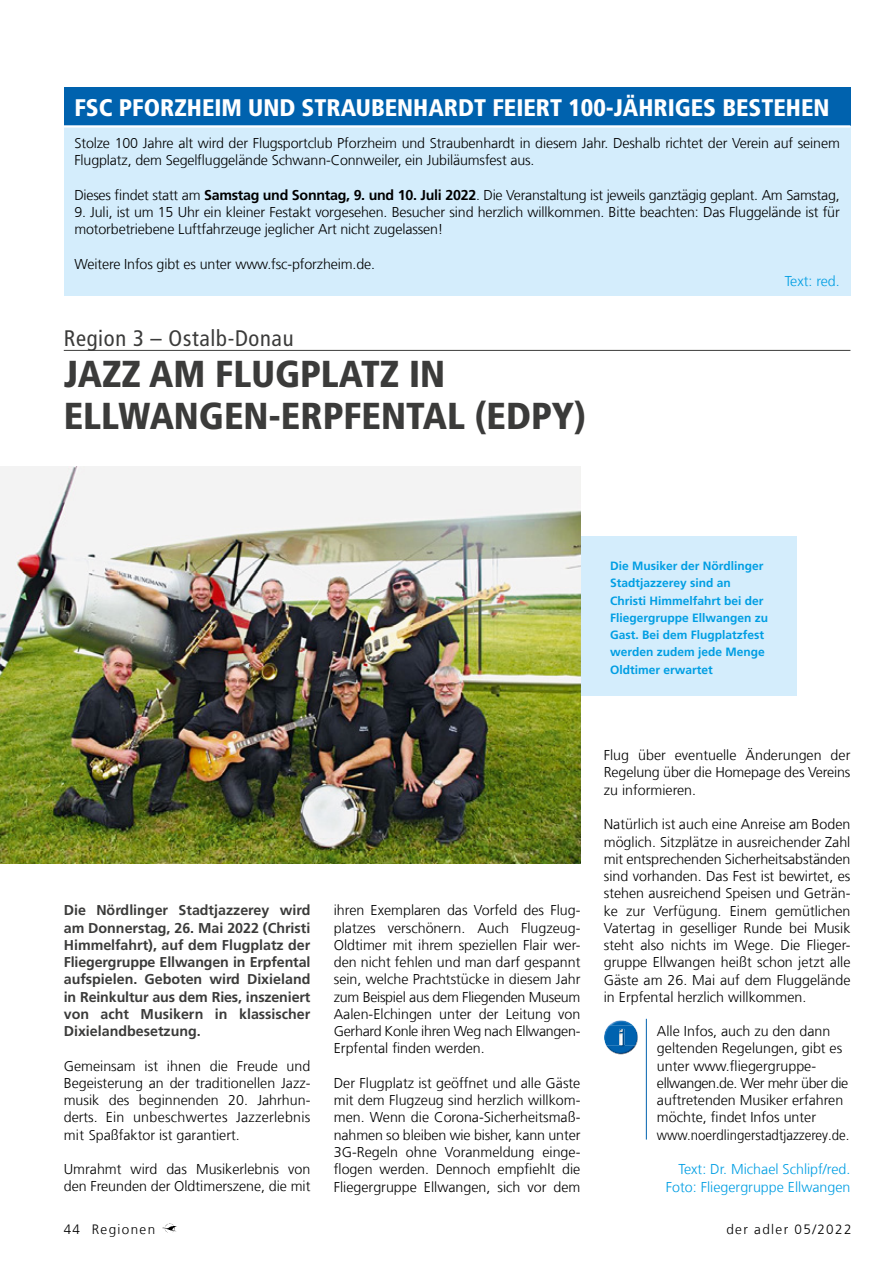
<style>
.page{position:relative;width:893px;height:1263px;background:#fff}
.page>*{position:absolute;margin:0;border:0;box-sizing:border-box;transform-origin:0 0}
.t1{font:900 condensed 37.5px/42px "Frutiger LT Com";color:#3b3b3a}
.t2{font:900 condensed 24px "Frutiger LT Com";color:#fff}
.t3{font:condensed 22.5px "Frutiger LT Com";letter-spacing:.03em;color:#3b3b3a}
.t4{font:300 14.25px/17.2px "Frutiger LT Com";letter-spacing:-.01em;color:#000;text-align:justify}
.t5{font:700 14.25px/17.2px "Frutiger LT Com";color:#3b3b3a;text-align:justify}
.t6{font:300 14.25px/17.2px "Frutiger LT Com";color:#009ee3;text-align:right}
.t7{font:300 13.5px "Frutiger LT Com";letter-spacing:.1em;color:#000}
.t8{font:700 12px/17.2px "Frutiger LT Com";color:#009ee3}
.s1{font-weight:700}
</style>
<div class="page">
<img style="left:162px;top:1223px;width:15px;height:10px">
<div style="left:561px;top:536px;width:236px;height:159px;background:#d4edfc"></div>
<hr style="left:64px;top:350px;width:786px;height:1px;background:#3b3b3a">
<div style="left:64px;top:87px;width:786px;height:39px;background:#0062ae"></div>
<div style="left:64px;top:126px;width:786px;height:170px;background:#d4edfc"></div>
<hr style="left:64px;top:125px;width:786px;height:3px;background:#fff">
<hr style="left:646px;top:1019px;width:1px;height:120px;background:#0062ae">
<img style="left:609px;top:1020px;width:24px;height:13px">
<img style="left:606px;top:1033px;width:30px;height:21px">
<img style="left:633px;top:1025px;width:5px;height:21px">
<img style="left:604px;top:1025px;width:5px;height:21px">
<svg style="left:619px;top:1029px;width:5px;height:18px"></svg>
<img style="left:0;top:467px;width:580px;height:396px">
<h2 class="t2" style="left:74px;top:93px;width:757px">FSC PFORZHEIM UND STRAUBENHARDT FEIERT 100-JÄHRIGES BESTEHEN</h2>
<p class="t4" style="left:74px;top:134px;width:767px">Stolze 100 Jahre alt wird der Flugsportclub Pforzheim und Straubenhardt in diesem Jahr. Deshalb richtet der Verein auf seinem<br>Flugplatz, dem Segelfluggelände Schwann-Connweiler, ein Jubiläumsfest aus.</p>
<p class="t4" style="left:74px;top:186px;width:767px">Dieses findet statt am <span class="s1">Samstag und Sonntag, 9. und 10. Juli 2022</span>. Die Veranstaltung ist jeweils ganztägig geplant. Am Samstag,</p>
<p class="t4" style="left:74px;top:203px;width:767px">9. Juli, ist um 15 Uhr ein kleiner Festakt vorgesehen. Besucher sind herzlich willkommen. Bitte beachten: Das Fluggelände ist für motorbetriebene Luftfahrzeuge jeglicher Art nicht zugelassen!</p>
<p class="t4" style="left:74px;top:255px;width:302px">Weitere Infos gibt es unter www.fsc-pforzheim.de.</p>
<p class="t6" style="left:785px;top:272px;width:57px">Text: red.</p>
<h3 class="t3" style="left:64px;top:325px;width:231px">Region 3 – Ostalb-Donau</h3>
<h1 class="t1" style="left:64px;top:353px;width:524px">JAZZ AM FLUGPLATZ IN<br>ELLWANGEN-ERPFENTAL (EDPY)</h1>
<p class="t8" style="left:610px;top:557px;width:160px">Die Musiker der Nördlinger<br>Stadtjazzerey sind an<br>Christi Himmelfahrt bei der<br>Fliegergruppe Ellwangen zu<br>Gast. Bei dem Flugplatzfest werden zudem jede Menge<br>Oldtimer erwartet</p>
<p class="t5" style="left:64px;top:902px;width:248px">Die Nördlinger Stadtjazzerey wird am Donnerstag, 26. Mai 2022 (Christi Himmelfahrt), auf dem Flugplatz der Fliegergruppe Ellwangen in Erpfental aufspielen. Geboten wird Dixieland in Reinkultur aus dem Ries, inszeniert von acht Musikern in klassischer Dixielandbesetzung.</p>
<p class="t4" style="left:64px;top:1057px;width:248px">Gemeinsam ist ihnen die Freude und Begeisterung an der traditionellen Jazz&shy;musik des beginnenden 20. Jahrhun&shy;derts. Ein unbeschwertes Jazzerlebnis mit Spaßfaktor ist garantiert.</p>
<p class="t4" style="left:64px;top:1161px;width:248px">Umrahmt wird das Musikerlebnis von den Freunden der Oldtimerszene, die mit</p>
<p class="t4" style="left:334px;top:902px;width:248px">ihren Exemplaren das Vorfeld des Flug&shy;platzes verschönern. Auch Flugzeug-Oldtimer mit ihrem speziellen Flair wer&shy;den nicht fehlen und man darf gespannt sein, welche Prachtstücke in diesem Jahr zum Beispiel aus dem Fliegenden Museum Aalen-Elchingen unter der Leitung von Gerhard Konle ihren Weg nach Ellwangen-Erpfental finden werden.</p>
<p class="t4" style="left:334px;top:1074px;width:248px">Der Flugplatz ist geöffnet und alle Gäste mit dem Flugzeug sind herzlich willkom&shy;men. Wenn die Corona-Sicherheitsmaß&shy;nahmen so bleiben wie bisher, kann unter 3G-Regeln ohne Voranmeldung einge&shy;flogen werden. Dennoch empfiehlt die Fliegergruppe Ellwangen, sich vor dem</p>
<p class="t4" style="left:604px;top:747px;width:248px">Flug über eventuelle Änderungen der Regelung über die Homepage des Vereins zu informieren.</p>
<p class="t4" style="left:604px;top:816px;width:248px">Natürlich ist auch eine Anreise am Boden möglich. Sitzplätze in ausreichender Zahl mit entsprechenden Sicherheitsabständen sind vorhanden. Das Fest ist bewirtet, es stehen ausreichend Speisen und Geträn&shy;ke zur Verfügung. Einem gemütlichen Vatertag in geselliger Runde bei Musik steht also nichts im Wege. Die Flieger&shy;gruppe Ellwangen heißt schon jetzt alle Gäste am 26. Mai auf dem Fluggelände in Erpfental herzlich willkommen.</p>
<p class="t4" style="left:657px;top:1022px;width:194px;text-align:left">Alle Infos, auch zu den dann geltenden Regelungen, gibt es unter www.fliegergruppe&shy;ellwangen.de. Wer mehr über die auftretenden Musiker erfahren möchte, findet Infos unter www.noerdlingerstadtjazzerey.de.</p>
<p class="t6" style="left:666px;top:1161px;width:186px">Text: Dr. Michael Schlipf/red.<br>Foto: Fliegergruppe Ellwangen</p>
<p class="t7" style="left:64px;top:1221px;width:93px">44 Regionen</p>
<p class="t7" style="left:726px;top:1221px;width:127px">der adler 05/2022</p>
</div>
